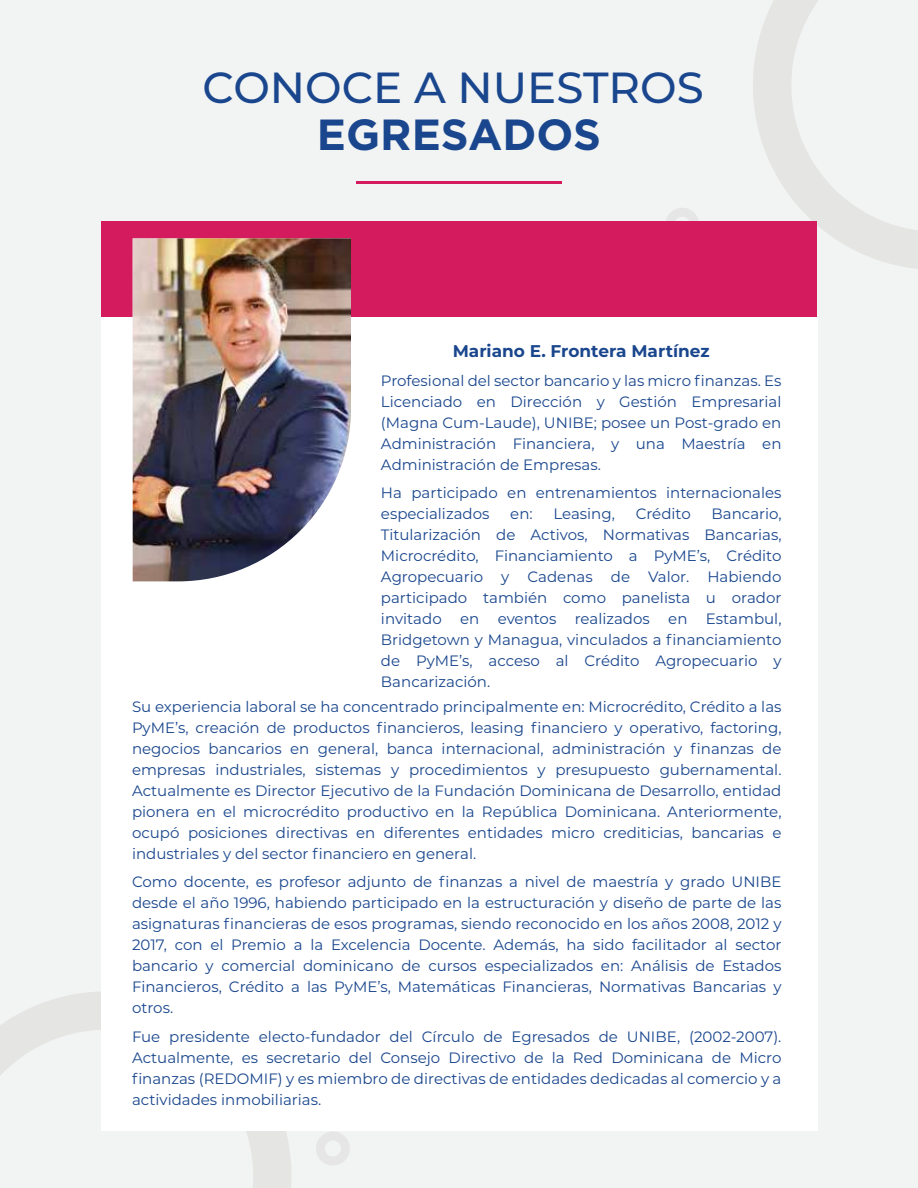
<style>
.page{position:relative;width:918px;height:1188px;background:#f2f3f3}
.page>*{position:absolute;margin:0;border:0;box-sizing:border-box;transform-origin:0 0}
.t1{font:500 43.5px "Montserrat";color:#19468d}
.t2{font:700 43.5px "Gotham";color:#19468d}
.t3{font:700 16.95px "Montserrat";color:#19468d}
.t4{font:15px/21px "Montserrat";color:#19468d;text-align:justify}
</style>
<div class="page">
<svg style="left:752px;top:0;width:166px;height:269px"></svg>
<svg style="left:0;top:992px;width:291px;height:196px"></svg>
<div style="left:665px;top:208px;width:34px;height:34px;border:9px solid #e6e6e6;border-radius:50%"></div>
<div style="left:316px;top:1132px;width:34px;height:34px;border:9px solid #e6e6e6;border-radius:50%"></div>
<hr style="left:356px;top:181px;width:206px;height:3px;background:#d31b5d">
<div style="left:101px;top:222px;width:716px;height:95px;background:#d31b5d"></div>
<div style="left:101px;top:318px;width:716px;height:813px;background:#fff"></div>
<img style="left:133px;top:238px;width:218px;height:343px">
<h1 class="t1" style="left:203px;top:58px;width:503px">CONOCE A NUESTROS</h1>
<h1 class="t2" style="left:317px;top:109px;width:286px">EGRESADOS</h1>
<p class="t3" style="left:453px;top:339px;width:259px">Mariano E. Frontera Martínez</p>
<p class="t4" style="left:381px;top:370px;width:402px">Profesional del sector bancario y las micro finanzas. Es Licenciado en Dirección y Gestión Empresarial (Magna Cum-Laude), UNIBE; posee un Post-grado en Administración Financiera, y una Maestría en Administración de Empresas.</p>
<p class="t4" style="left:381px;top:482px;width:402px">Ha participado en entrenamientos internacionales especializados</p>
<p class="t4" style="left:381px;top:503px;width:402px;text-indent:331px">Bancario, Titularización de Activos, Normativas Bancarias, Microcrédito, Financiamiento a PyME’s, Crédito Agropecuario y Cadenas de Valor. Habiendo participado también como panelista u orador invitado en eventos realizados en Estambul, Bridgetown y Managua, vinculados a financiamiento de PyME’s, acceso al Crédito Agropecuario y Bancarización.</p>
<p class="t4" style="left:132px;top:695px;width:651px">Su experiencia laboral se ha concentrado principalmente en: Microcrédito, Crédito a las PyME’s, creación de productos financieros, leasing financiero y operativo, factoring, negocios bancarios en general, banca internacional, administración y finanzas de empresas industriales, sistemas y procedimientos y presupuesto gubernamental.<br>Actualmente es Director Ejecutivo de la Fundación Dominicana de Desarrollo, entidad pionera en el microcrédito productivo en la República Dominicana. Anteriormente, ocupó posiciones directivas en diferentes entidades micro crediticias, bancarias e industriales y del sector financiero en general.</p>
<p class="t4" style="left:132px;top:871px;width:651px">Como docente, es profesor adjunto de finanzas a nivel de maestría y grado UNIBE desde el año 1996, habiendo participado en la estructuración y diseño de parte de las asignaturas financieras de esos programas, siendo reconocido en los años 2008, 2012 y 2017, con el Premio a la Excelencia Docente. Además, ha sido facilitador al sector bancario y comercial dominicano de cursos especializados en: Análisis de Estados Financieros, Crédito a las PyME’s, Matemáticas Financieras, Normativas Bancarias y otros.</p>
<p class="t4" style="left:132px;top:1025px;width:651px">Fue presidente electo-fundador del Círculo de Egresados de UNIBE, (2002-2007).<br>Actualmente, es secretario del Consejo Directivo de la Red Dominicana de Micro finanzas (REDOMIF) y es miembro de directivas de entidades dedicadas al comercio y a actividades inmobiliarias.</p>
<p class="t4" style="left:510px;top:503px;width:24px">en:</p>
<p class="t4" style="left:553px;top:503px;width:63px">Leasing,</p>
<p class="t4" style="left:636px;top:503px;width:57px">Crédito</p>
</div>
